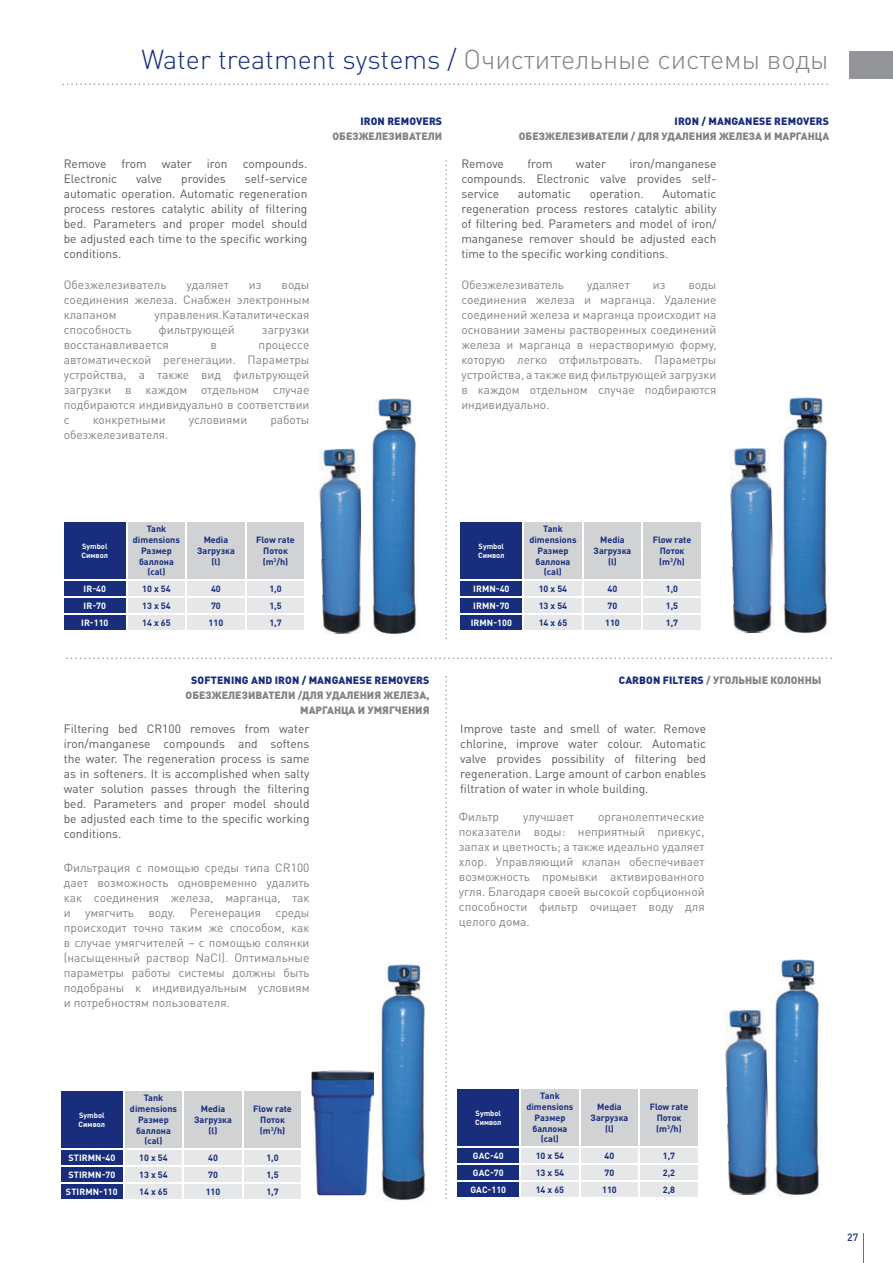
<style>
.page{position:relative;width:893px;height:1263px;background:#fff}
.page>*{position:absolute;margin:0;border:0;box-sizing:border-box;transform-origin:0 0}
.t1{font:300 27px "DIN Pro";color:#808285}
.t2{font:12px/15px "DIN Pro";color:#808285;text-align:justify}
.t3{font:12px/15px "DIN Pro";color:#57585a;text-align:justify}
.t4{font:900 10.5px/15px "DIN Pro";color:#808285;text-align:right}
.t5{font:500 10.5px "DIN Pro";color:#182d7c}
.t6{font:700 9px/10.8px "DIN Pro";color:#182d7c;text-align:center}
.t7{font:700 9px "DIN Pro";letter-spacing:.01em;color:#fff}
.t8{font:700 7.5px/9px "DIN Pro";color:#fff}
.s1{color:#182d7c}
</style>
<div class="page">
<div style="left:850px;top:51px;width:43px;height:28px;background:#939598"></div>
<svg style="left:62px;top:84px;width:766px;height:1px"></svg>
<hr style="left:863px;top:1233px;width:1px;height:30px;background:#6c6d70">
<svg style="left:66px;top:657px;width:766px;height:2px"></svg>
<svg style="left:460px;top:522px;width:241px;height:108px;background:#adb3c8"></svg>
<svg style="left:64px;top:522px;width:240px;height:108px;background:#a9afc5"></svg>
<svg style="left:61px;top:1091px;width:240px;height:108px;background:#a9afc5"></svg>
<svg style="left:457px;top:1089px;width:241px;height:108px;background:#adb3c8"></svg>
<svg style="left:445px;top:160px;width:2px;height:479px"></svg>
<svg style="left:445px;top:676px;width:2px;height:523px"></svg>
<img style="left:783px;top:397px;width:44px;height:237px">
<img style="left:775px;top:959px;width:44px;height:237px">
<img style="left:381px;top:964px;width:44px;height:237px">
<img style="left:730px;top:448px;width:43px;height:185px">
<img style="left:725px;top:1010px;width:43px;height:185px">
<img style="left:312px;top:1070px;width:62px;height:125px">
<img style="left:319px;top:449px;width:42px;height:185px">
<img style="left:372px;top:398px;width:44px;height:237px">
<p class="t1" style="left:141px;top:41px;width:689px"><span class="s1">Water treatment systems /</span> Очистительные системы воды</p>
<p class="t3" style="left:64px;top:156px;width:245px">Remove from water iron compounds.<br>Electronic</p>
<p class="t3" style="left:64px;top:171px;width:245px;text-indent:181px">self-service automatic operation. Automatic regeneration process restores catalytic ability of filtering bed. Parameters and proper model should be adjusted each time to the specific working conditions.</p>
<p class="t3" style="left:136px;top:171px;width:28px">valve</p>
<p class="t3" style="left:181px;top:171px;width:46px">provides</p>
<p class="t2" style="left:64px;top:276px;width:104px">Обезжелезиватель</p>
<p class="t2" style="left:186px;top:276px;width:44px">удаляет</p>
<p class="t2" style="left:249px;top:276px;width:14px">из</p>
<p class="t2" style="left:64px;top:276px;width:247px;text-indent:218px">воды соединения железа. Снабжен электронным клапаном</p>
<p class="t2" style="left:155px;top:306px;width:156px">управления.Каталитическая</p>
<p class="t2" style="left:64px;top:321px;width:69px">способность</p>
<p class="t2" style="left:159px;top:321px;width:78px">фильтрующей</p>
<p class="t2" style="left:262px;top:321px;width:49px">загрузки</p>
<p class="t2" style="left:64px;top:336px;width:106px">восстанавливается</p>
<p class="t2" style="left:210px;top:336px;width:8px">в</p>
<p class="t2" style="left:64px;top:336px;width:247px;text-indent:195px">процессе автоматической регенегации. Параметры устройства, а также вид фильтрующей загрузки в каждом отдельном случае подбираются индивидуально в соответствии с</p>
<p class="t2" style="left:93px;top:411px;width:74px">конкретными</p>
<p class="t2" style="left:189px;top:411px;width:60px">условиями</p>
<p class="t2" style="left:270px;top:411px;width:41px">работы</p>
<p class="t2" style="left:64px;top:426px;width:106px">обезжелезивателя.</p>
<p class="t4" style="left:332px;top:114px;width:111px"><span class="s1">IRON REMOVERS<br></span>ОБЕЗЖЕЛЕЗИВАТЕЛИ</p>
<p class="t4" style="left:519px;top:114px;width:312px"><span class="s1">IRON / MANGANESE REMOVERS<br></span>ОБЕЗЖЕЛЕЗИВАТЕЛИ / ДЛЯ УДАЛЕНИЯ ЖЕЛЕЗА И МАРГАНЦА</p>
<p class="t3" style="left:461px;top:156px;width:257px;text-indent:168px">iron/manganese compounds. Electronic valve provides self&shy;service</p>
<p class="t3" style="left:461px;top:156px;width:44px">Remove</p>
<p class="t3" style="left:527px;top:156px;width:27px">from</p>
<p class="t3" style="left:576px;top:156px;width:32px">water</p>
<p class="t3" style="left:461px;top:186px;width:257px;text-indent:201px">Automatic regeneration process restores catalytic ability of filtering bed. Parameters and model of iron/ manganese remover should be adjusted each time to the specific working conditions.</p>
<p class="t3" style="left:518px;top:186px;width:55px">automatic</p>
<p class="t3" style="left:590px;top:186px;width:55px">operation.</p>
<p class="t2" style="left:461px;top:276px;width:104px">Обезжелезиватель</p>
<p class="t2" style="left:587px;top:276px;width:44px">удаляет</p>
<p class="t2" style="left:653px;top:276px;width:14px">из</p>
<p class="t2" style="left:461px;top:276px;width:257px;text-indent:227px">воды соединения железа и марганца. Удаление соединений железа и марганца происходит на основании замены растворенных соединений железа и марганца в нерастворимую форму, которую легко отфильтровать. Параметры устройства, а также вид фильтрующей загрузки в каждом отдельном случае подбираются индивидуально.</p>
<p class="t8" style="left:82px;top:541px;width:28px">Symbol<br>Символ</p>
<p class="t6" style="left:133px;top:523px;width:49px">Tank dimensions<br>Размер баллона (cal)</p>
<p class="t6" style="left:197px;top:534px;width:39px">Media<br>Загрузка (l)</p>
<p class="t6" style="left:256px;top:534px;width:40px">Flow rate<br>Поток (m<sup>3</sup>/h)</p>
<p class="t7" style="left:84px;top:582px;width:24px">IR-40</p>
<p class="t6" style="left:142px;top:583px;width:30px">10 x 54</p>
<p class="t6" style="left:211px;top:583px;width:11px">40</p>
<p class="t6" style="left:269px;top:583px;width:14px">1,0</p>
<p class="t7" style="left:84px;top:599px;width:24px">IR-70</p>
<p class="t6" style="left:142px;top:600px;width:30px">13 x 54</p>
<p class="t6" style="left:211px;top:600px;width:11px">70</p>
<p class="t6" style="left:269px;top:600px;width:14px">1,5</p>
<p class="t7" style="left:81px;top:616px;width:29px">IR-110</p>
<p class="t6" style="left:142px;top:617px;width:30px">14 x 65</p>
<p class="t6" style="left:209px;top:617px;width:16px">110</p>
<p class="t6" style="left:269px;top:617px;width:14px">1,7</p>
<p class="t8" style="left:478px;top:541px;width:28px">Symbol<br>Символ</p>
<p class="t6" style="left:529px;top:523px;width:49px">Tank dimensions<br>Размер баллона (cal)</p>
<p class="t6" style="left:594px;top:534px;width:39px">Media<br>Загрузка (l)</p>
<p class="t6" style="left:653px;top:534px;width:40px">Flow rate<br>Поток (m<sup>3</sup>/h)</p>
<p class="t7" style="left:473px;top:582px;width:38px">IRMN-40</p>
<p class="t6" style="left:539px;top:583px;width:30px">10 x 54</p>
<p class="t6" style="left:608px;top:583px;width:11px">40</p>
<p class="t6" style="left:666px;top:583px;width:14px">1,0</p>
<p class="t7" style="left:473px;top:599px;width:38px">IRMN-70</p>
<p class="t6" style="left:539px;top:600px;width:30px">13 x 54</p>
<p class="t6" style="left:608px;top:600px;width:11px">70</p>
<p class="t6" style="left:666px;top:600px;width:14px">1,5</p>
<p class="t7" style="left:471px;top:616px;width:43px">IRMN-100</p>
<p class="t6" style="left:539px;top:617px;width:30px">14 x 65</p>
<p class="t6" style="left:605px;top:617px;width:16px">110</p>
<p class="t6" style="left:666px;top:617px;width:14px">1,7</p>
<p class="t4" style="left:186px;top:672px;width:245px"><span class="s1">SOFTENING AND IRON / MANGANESE REMOVERS<br></span>ОБЕЗЖЕЛЕЗИВАТЕЛИ /ДЛЯ УДАЛЕНИЯ ЖЕЛЕЗА,<br>МАРГАНЦА И УМЯГЧЕНИЯ</p>
<p class="t4" style="left:619px;top:672px;width:204px"><span class="s1">CARBON FILTERS</span> / УГОЛЬНЫЕ КОЛОННЫ</p>
<p class="t3" style="left:64px;top:720px;width:247px">Filtering bed CR100 removes from water iron/manganese compounds and softens the water. The regeneration process is same as in softeners. It is accomplished when salty water solution passes through the filtering bed. Parameters and proper model should be adjusted each time to the specific working conditions.</p>
<p class="t3" style="left:460px;top:720px;width:247px">Improve taste and smell of water. Remove chlorine, improve water colour. Automatic valve provides possibility of filtering bed regeneration. Large amount of carbon enables filtration of water in whole building.</p>
<p class="t2" style="left:459px;top:809px;width:42px">Фильтр</p>
<p class="t2" style="left:523px;top:809px;width:52px">улучшает</p>
<p class="t2" style="left:459px;top:809px;width:247px;text-indent:139px">органолептические показатели воды: неприятный привкус, запах и цветность; а также идеально удаляет хлор. Управляющий клапан обеспечивает возможность промывки активированного угля. Благодаря своей высокой сорбционной способности фильтр очищает воду для целого дома.</p>
<p class="t2" style="left:64px;top:859px;width:247px">Фильтрация с помощью среды типа CR100 дает возможность одновременно удалить как соединения железа, марганца, так и умягчить воду. Регенерация среды происходит точно таким же способом, как в случае умягчителей – с помощью солянки (насыщенный раствор NaCI). Оптимальные параметры работы системы должны быть подобраны к индивидуальным условиям и потребностям пользователя.</p>
<p class="t8" style="left:79px;top:1110px;width:28px">Symbol<br>Символ</p>
<p class="t6" style="left:130px;top:1092px;width:49px">Tank dimensions<br>Размер баллона (cal)</p>
<p class="t6" style="left:194px;top:1103px;width:39px">Media<br>Загрузка (l)</p>
<p class="t6" style="left:253px;top:1103px;width:40px">Flow rate<br>Поток (m<sup>3</sup>/h)</p>
<p class="t7" style="left:68px;top:1151px;width:48px">STIRMN-40</p>
<p class="t6" style="left:139px;top:1151px;width:30px">10 x 54</p>
<p class="t6" style="left:208px;top:1151px;width:11px">40</p>
<p class="t6" style="left:266px;top:1151px;width:14px">1,0</p>
<p class="t7" style="left:68px;top:1168px;width:48px">STIRMN-70</p>
<p class="t6" style="left:139px;top:1168px;width:30px">13 x 54</p>
<p class="t6" style="left:208px;top:1168px;width:11px">70</p>
<p class="t6" style="left:266px;top:1168px;width:14px">1,5</p>
<p class="t7" style="left:66px;top:1185px;width:53px">STIRMN-110</p>
<p class="t6" style="left:139px;top:1186px;width:30px">14 x 65</p>
<p class="t6" style="left:206px;top:1186px;width:16px">110</p>
<p class="t6" style="left:266px;top:1186px;width:14px">1,7</p>
<p class="t8" style="left:475px;top:1108px;width:28px">Symbol<br>Символ</p>
<p class="t6" style="left:526px;top:1090px;width:49px">Tank dimensions<br>Размер баллона (cal)</p>
<p class="t6" style="left:591px;top:1101px;width:39px">Media<br>Загрузка (l)</p>
<p class="t6" style="left:650px;top:1101px;width:40px">Flow rate<br>Поток (m<sup>3</sup>/h)</p>
<p class="t7" style="left:473px;top:1149px;width:32px">GAC-40</p>
<p class="t6" style="left:536px;top:1149px;width:30px">10 x 54</p>
<p class="t6" style="left:605px;top:1149px;width:11px">40</p>
<p class="t6" style="left:663px;top:1149px;width:14px">1,7</p>
<p class="t7" style="left:473px;top:1166px;width:32px">GAC-70</p>
<p class="t6" style="left:536px;top:1166px;width:30px">13 x 54</p>
<p class="t6" style="left:605px;top:1166px;width:11px">70</p>
<p class="t6" style="left:663px;top:1166px;width:14px">2,2</p>
<p class="t7" style="left:470px;top:1183px;width:37px">GAC-110</p>
<p class="t6" style="left:536px;top:1183px;width:30px">14 x 65</p>
<p class="t6" style="left:602px;top:1183px;width:16px">110</p>
<p class="t6" style="left:663px;top:1183px;width:14px">2,8</p>
<p class="t5" style="left:847px;top:1230px;width:13px">27</p>
</div>
